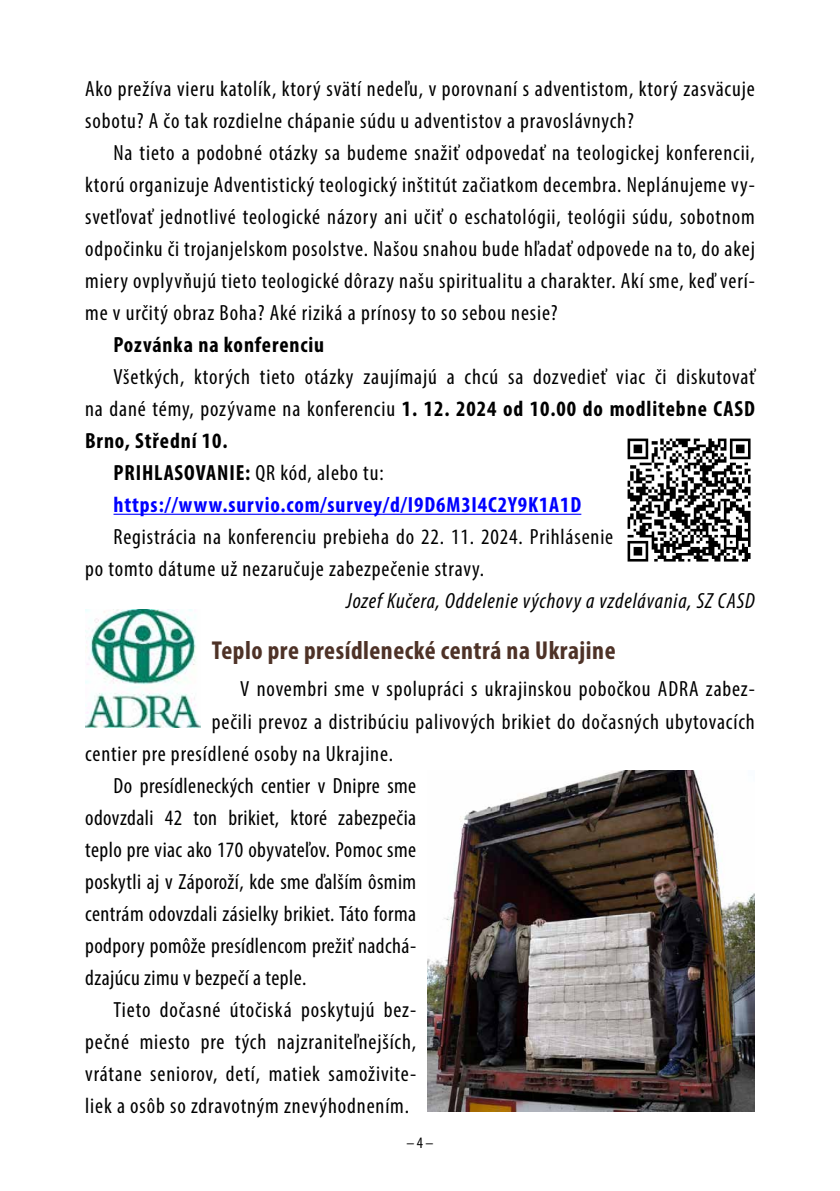
<style>
.page{position:relative;width:840px;height:1191px;background:#fff}
.page>*{position:absolute;margin:0;border:0;box-sizing:border-box;transform-origin:0 0}
.t1{font:700 condensed 26px "Myriad Pro";letter-spacing:.02em;color:#4e3227}
.t2{font:condensed 22px/32px "Myriad Pro";letter-spacing:.04em;color:#000}
.t3{font:condensed 22px "Myriad Pro";letter-spacing:.02em;color:#000}
.t4{font:700 condensed 22px "Myriad Pro";letter-spacing:.04em;color:#000}
.t5{font:700 condensed 22px "Myriad Pro";letter-spacing:.04em;color:#00f}
.t6{font:italic condensed 22px "Myriad Pro";letter-spacing:.04em;color:#000}
.t7{font:condensed 16px "Myriad Pro";color:#000}
.s1{font-weight:700}
.s2{font-weight:400}
</style>
<div class="page">
<hr style="left:113px;top:514px;width:468px;height:1px;background:#00f">
<img style="left:627px;top:438px;width:124px;height:124px">
<img style="left:85px;top:609px;width:115px;height:119px">
<img style="left:427px;top:770px;width:327px;height:341px">
<p class="t2" style="left:85px;top:72px;width:671px">Ako prežíva vieru katolík, ktorý svätí nedeľu, v porovnaní s adventistom, ktorý zasväcuje sobotu? A čo tak rozdielne chápanie súdu u adventistov a pravoslávnych?</p>
<p class="t2" style="left:85px;top:136px;width:670px;text-align:justify;text-indent:28px">Na tieto a podobné otázky sa budeme snažiť odpovedať na teologickej konferencii, ktorú organizuje Adventistický teologický inštitút začiatkom decembra. Neplánujeme vy&shy;svetľovať jednotlivé teologické názory ani učiť o eschatológii, teológii súdu, sobotnom odpočinku či trojanjelskom posolstve. Našou snahou bude hľadať odpovede na to, do akej miery ovplyvňujú tieto teologické dôrazy našu spiritualitu a charakter. Akí sme, keď verí&shy;me v určitý obraz Boha? Aké riziká a prínosy to so sebou nesie?</p>
<p class="t4" style="left:113px;top:331px;width:212px">Pozvánka na konferenciu</p>
<p class="t2" style="left:113px;top:360px;width:642px">Všetkých, ktorých tieto otázky zaujímajú a chcú sa dozvedieť viac či diskutovať</p>
<p class="t2" style="left:85px;top:392px;width:670px">na dané témy, pozývame na konferenciu <span class="s1">1. 12. 2024 od 10.00 do modlitebne CASD</span></p>
<p class="t4" style="left:85px;top:427px;width:144px">Brno, Střední 10.</p>
<p class="t4" style="left:113px;top:459px;width:271px">PRIHLASOVANIE: <span class="s2">QR kód, alebo tu:</span></p>
<p class="t5" style="left:113px;top:491px;width:469px">https://www.survio.com/survey/d/I9D6M3I4C2Y9K1A1D</p>
<p class="t2" style="left:85px;top:520px;width:529px;text-indent:28px">Registrácia na konferenciu prebieha do 22. 11. 2024. Prihlásenie po tomto dátume už nezaručuje zabezpečenie stravy.</p>
<p class="t6" style="left:346px;top:587px;width:410px">Jozef Kučera, Oddelenie výchovy a vzdelávania, SZ CASD</p>
<p class="t1" style="left:212px;top:634px;width:405px">Teplo pre presídlenecké centrá na Ukrajine</p>
<p class="t2" style="left:240px;top:673px;width:516px">V novembri sme v spolupráci s ukrajinskou pobočkou ADRA zabez-</p>
<p class="t2" style="left:212px;top:705px;width:544px">pečili prevoz a distribúciu palivových brikiet do dočasných ubytovacích</p>
<p class="t2" style="left:85px;top:737px;width:309px">centier pre presídlené osoby na Ukrajine.</p>
<p class="t3" style="left:113px;top:772px;width:304px">Do presídleneckých centier v Dnipre sme</p>
<p class="t3" style="left:85px;top:804px;width:332px">odovzdali 42 ton brikiet, ktoré zabezpečia</p>
<p class="t3" style="left:85px;top:836px;width:332px">teplo pre viac ako 170 obyvateľov. Pomoc sme</p>
<p class="t3" style="left:85px;top:868px;width:332px">poskytli aj v Záporoží, kde sme ďalším ôsmim</p>
<p class="t3" style="left:85px;top:900px;width:332px">centrám odovzdali zásielky brikiet. Táto forma</p>
<p class="t3" style="left:85px;top:932px;width:332px">podpory pomôže presídlencom prežiť nadchá-</p>
<p class="t3" style="left:85px;top:964px;width:222px">dzajúcu zimu v bezpečí a teple.</p>
<p class="t2" style="left:113px;top:993px;width:304px">Tieto dočasné útočiská poskytujú bez-</p>
<p class="t2" style="left:85px;top:1025px;width:332px">pečné miesto pre tých najzraniteľnejších,</p>
<p class="t2" style="left:85px;top:1057px;width:332px">vrátane seniorov, detí, matiek samoživite-</p>
<p class="t2" style="left:85px;top:1089px;width:325px">liek a osôb so zdravotným znevýhodnením.</p>
<p class="t7" style="left:406px;top:1133px;width:29px">– 4 –</p>
</div>
